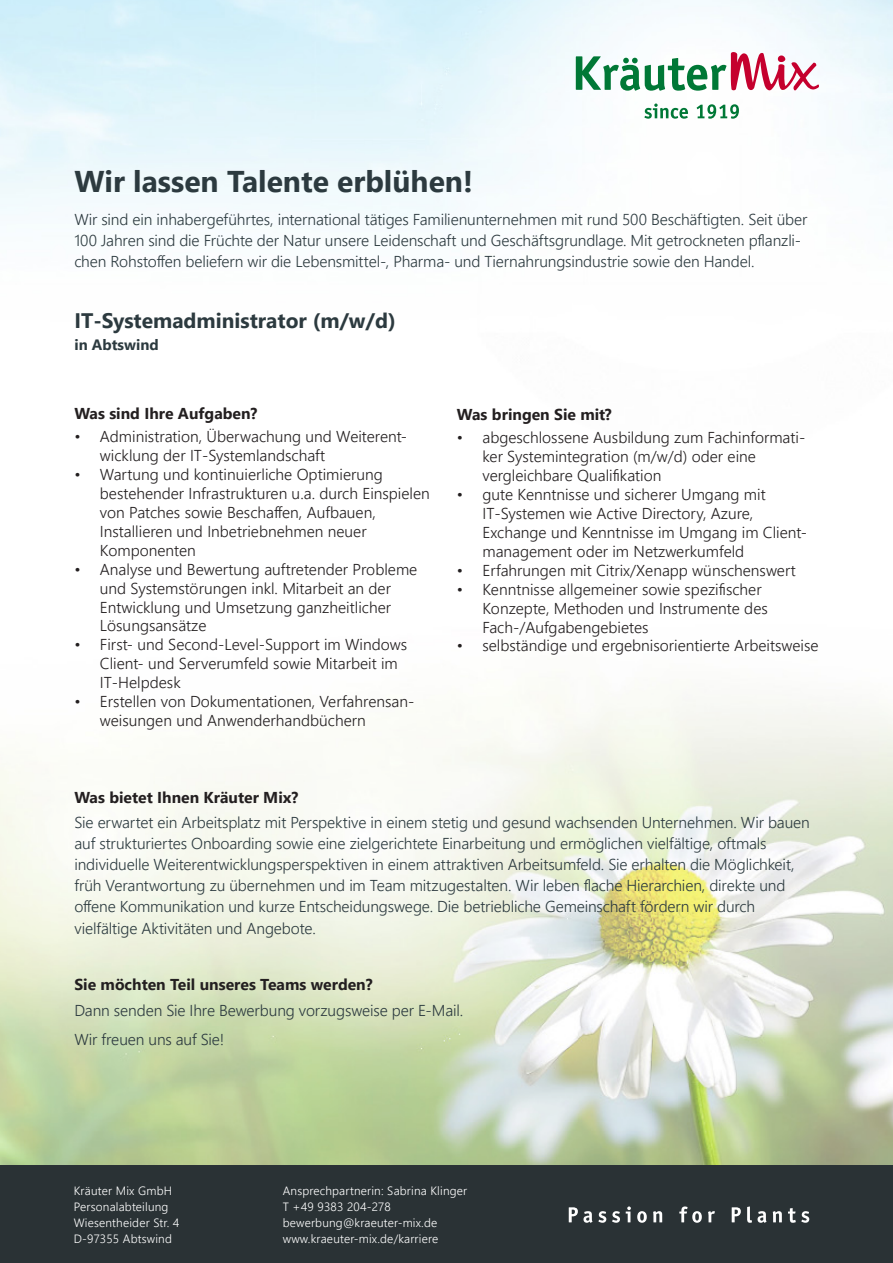
<style>
.page{position:relative;width:893px;height:1263px;background:#fff}
.page>*{position:absolute;margin:0;border:0;box-sizing:border-box;transform-origin:0 0}
.t1{font:700 30px "Segoe UI";color:#2c3a3f}
.t2{font:700 21px "Segoe UI";color:#2c3a3f}
.t3{font:300 15.75px/18.9px "Segoe UI";color:#231f20}
.t4{font:300 15.75px/21px "Segoe UI";letter-spacing:-.01em;color:#2c3a3f}
.t5{font:700 15.75px "Segoe UI";color:#231f20}
.t6{font:700 15px "Segoe UI";color:#2c3a3f}
.t7{font:300 12px "Segoe UI";letter-spacing:.015em;color:#fff}
</style>
<div class="page">
<img style="left:0;top:0;width:893px;height:1166px">
<div style="left:0;top:1166px;width:893px;height:97px;background:#2a3235"></div>
<svg style="left:569px;top:1206px;width:240px;height:17px"></svg>
<svg style="left:576px;top:52px;width:243px;height:40px"></svg>
<svg style="left:644px;top:104px;width:44px;height:15px"></svg>
<svg style="left:697px;top:104px;width:42px;height:15px"></svg>
<p class="t1" style="left:74px;top:153px;width:400px">Wir lassen Talente erblühen!</p>
<p class="t4" style="left:74px;top:208px;width:735px">Wir sind ein inhabergeführtes, international tätiges Familienunternehmen mit rund 500 Beschäftigten. Seit über<br>100 Jahren sind die Früchte der Natur unsere Leidenschaft und Geschäftsgrundlage. Mit getrockneten pflanzli&shy;chen Rohstoffen beliefern wir die Lebensmittel-, Pharma- und Tiernahrungsindustrie sowie den Handel.</p>
<p class="t2" style="left:74px;top:300px;width:323px">IT-Systemadministrator  (m/w/d)</p>
<p class="t6" style="left:74px;top:330px;width:86px">in Abtswind</p>
<h3 class="t5" style="left:74px;top:399px;width:185px">Was sind Ihre Aufgaben?</h3>
<p class="t3" style="left:100px;top:426px;width:309px;text-indent:-26px">• Administration, Überwachung und Weiterent&shy;wicklung der IT-Systemlandschaft</p>
<p class="t3" style="left:100px;top:464px;width:331px;text-indent:-26px">• Wartung und kontinuierliche Optimierung bestehender Infrastrukturen u.a. durch Einspielen von Patches sowie Beschaffen, Aufbauen, Installieren und Inbetriebnehmen neuer Komponenten</p>
<p class="t3" style="left:100px;top:558px;width:319px;text-indent:-26px">• Analyse und Bewertung auftretender Probleme und Systemstörungen inkl. Mitarbeit an der Entwicklung und Umsetzung ganzheitlicher Lösungsansätze</p>
<p class="t3" style="left:100px;top:634px;width:309px;text-indent:-26px">• First- und Second-Level-Support im Windows<br>Client- und Serverumfeld sowie Mitarbeit im<br>IT-Helpdesk</p>
<p class="t3" style="left:100px;top:690px;width:316px;text-indent:-26px">• Erstellen von Dokumentationen, Verfahrensan&shy;weisungen und Anwenderhandbüchern</p>
<h3 class="t5" style="left:457px;top:400px;width:156px">Was bringen Sie mit?</h3>
<p class="t3" style="left:482px;top:427px;width:324px;text-indent:-26px">• abgeschlossene Ausbildung zum Fachinformati&shy;ker Systemintegration (m/w/d) oder eine vergleichbare Qualifikation</p>
<p class="t3" style="left:482px;top:484px;width:326px;text-indent:-26px">• gute Kenntnisse und sicherer Umgang mit IT-Systemen wie Active Directory, Azure, Exchange und Kenntnisse im Umgang im Client&shy;management oder im Netzwerkumfeld</p>
<p class="t3" style="left:457px;top:559px;width:340px">• Erfahrungen mit Citrix/Xenapp wünschenswert</p>
<p class="t3" style="left:482px;top:578px;width:287px;text-indent:-26px">• Kenntnisse allgemeiner sowie spezifischer<br>Konzepte, Methoden und Instrumente des<br>Fach-/Aufgabengebietes</p>
<p class="t3" style="left:457px;top:635px;width:363px">• selbständige und ergebnisorientierte Arbeitsweise</p>
<h3 class="t5" style="left:74px;top:782px;width:226px">Was bietet Ihnen Kräuter Mix?</h3>
<p class="t4" style="left:74px;top:810px;width:737px">Sie erwartet ein Arbeitsplatz mit Perspektive in einem stetig und gesund wachsenden Unternehmen. Wir bauen</p>
<p class="t4" style="left:74px;top:831px;width:694px">auf strukturiertes Onboarding sowie eine zielgerichtete Einarbeitung und ermöglichen vielfältige, oftmals</p>
<p class="t4" style="left:74px;top:852px;width:722px">individuelle Weiterentwicklungsperspektiven in einem attraktiven Arbeitsumfeld. Sie erhalten die Möglichkeit,</p>
<p class="t4" style="left:74px;top:873px;width:712px">früh Verantwortung zu übernehmen und im Team mitzugestalten. Wir leben flache Hierarchien, direkte und</p>
<p class="t4" style="left:74px;top:894px;width:682px;line-height:21.6px">offene Kommunikation und kurze Entscheidungswege. Die betriebliche Gemeinschaft fördern wir durch vielfältige Aktivitäten und Angebote.</p>
<h3 class="t5" style="left:74px;top:970px;width:300px">Sie möchten Teil unseres Teams werden?</h3>
<p class="t4" style="left:74px;top:998px;width:390px">Dann senden Sie Ihre Bewerbung vorzugsweise per E-Mail.</p>
<p class="t4" style="left:74px;top:1027px;width:151px">Wir freuen uns auf Sie!</p>
<p class="t7" style="left:74px;top:1180px;width:100px">Kräuter Mix GmbH</p>
<p class="t7" style="left:74px;top:1195px;width:96px">Personalabteilung</p>
<p class="t7" style="left:74px;top:1211px;width:107px">Wiesentheider Str. 4</p>
<p class="t7" style="left:74px;top:1227px;width:100px">D-97355 Abtswind</p>
<p class="t7" style="left:283px;top:1180px;width:186px">Ansprechpartnerin: Sabrina Klinger</p>
<p class="t7" style="left:283px;top:1195px;width:110px">T +49 9383 204-278</p>
<p class="t7" style="left:283px;top:1211px;width:156px">bewerbung@kraeuter-mix.de</p>
<p class="t7" style="left:283px;top:1227px;width:157px">www.kraeuter-mix.de/karriere</p>
</div>
